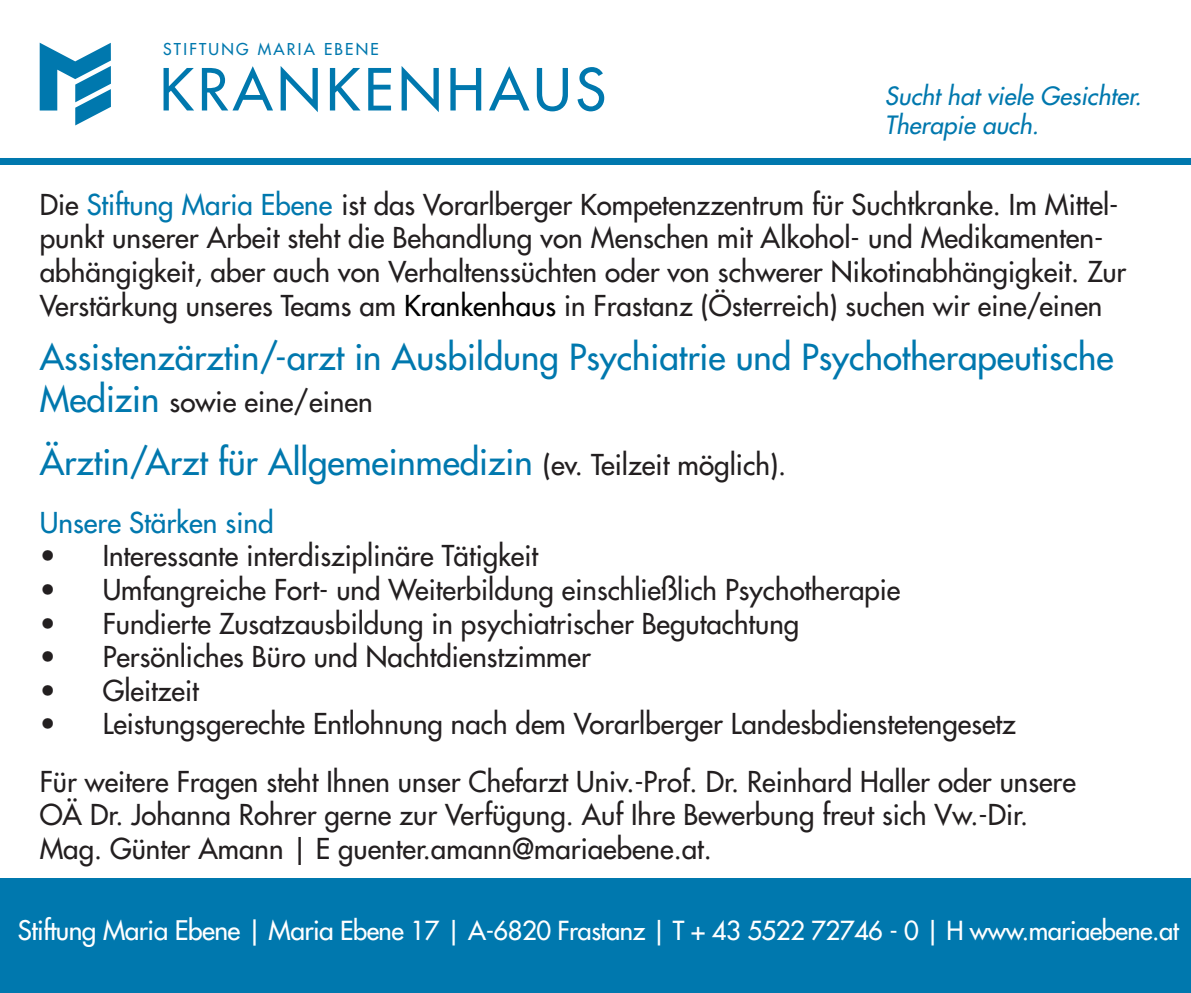
<style>
.page{position:relative;width:1191px;height:993px;background:#fff}
.page>*{position:absolute;margin:0;border:0;box-sizing:border-box;transform-origin:0 0}
.t1{font:56.35px "Futura";letter-spacing:.08em;color:#0078ae}
.t2{font:500 35px "Futura Std";color:#0078ae}
.t3{font:500 28px/33.6px "Futura Std";color:#231f20}
.t4{font:500 28px "Futura Std";color:#0078ae}
.t5{font:500 25.55px "Futura Std";letter-spacing:-.02em;color:#fff}
.t6{font:italic 500 24.5px/29.4px "Futura Std";color:#0078ae}
.t7{font:16.1px "Futura";letter-spacing:.14em;color:#0078ae}
.s1{color:#0078ae}
.s2{color:#000}
.s3{font-size:35px;color:#0078ae}
.s4{font-size:28px;color:#231f20}
.s5{font-size:26.25px}
</style>
<div class="page">
<div style="left:0;top:158px;width:1191px;height:7px;background:#0078ae"></div>
<svg style="left:40px;top:43px;width:71px;height:82px"></svg>
<div style="left:0;top:878px;width:1191px;height:114px;background:#0078ae"></div>
<p class="t7" style="left:163px;top:38px;width:217px">STIFTUNG MARIA EBENE</p>
<p class="t1" style="left:159px;top:53px;width:448px">KRANKENHAUS</p>
<p class="t6" style="left:885px;top:81px;width:258px">Sucht hat viele Gesichter.<br>Therapie auch.</p>
<p class="t3" style="left:40px;top:187px;width:1087px">Die <span class="s1">Stiftung Maria Ebene</span> ist das Vorarlberger Kompetenzzentrum für Suchtkranke. Im Mittel&shy;punkt unserer Arbeit steht die Behandlung von Menschen mit Alkohol- und Medikamenten&shy;abhängigkeit, aber auch von Verhaltenssüchten oder von schwerer Nikotinabhängigkeit. Zur Verstärkung unseres Teams am <span class="s2">Krankenhaus</span> in Frastanz (Österreich) suchen wir eine/einen</p>
<p class="t2" style="left:40px;top:335px;width:1075px">Assistenzärztin/-arzt in Ausbildung Psychiatrie und Psychotherapeutische</p>
<p class="t3" style="left:40px;top:385px;width:334px"><span class="s3">Medizin</span> sowie eine/einen</p>
<p class="t2" style="left:40px;top:440px;width:748px">Ärztin/Arzt für Allgemeinmedizin <span class="s4">(ev. Teilzeit möglich).</span></p>
<p class="t4" style="left:40px;top:504px;width:235px">Unsere Stärken sind</p>
<p class="t3" style="left:40px;top:539px;width:500px">• Interessante interdisziplinäre Tätigkeit</p>
<p class="t3" style="left:40px;top:572px;width:862px">• Umfangreiche Fort- und Weiterbildung einschließlich Psychotherapie</p>
<p class="t3" style="left:40px;top:606px;width:761px">• Fundierte Zusatzausbildung in psychiatrischer Begutachtung</p>
<p class="t3" style="left:40px;top:640px;width:552px">• Persönliches Büro und Nachtdienstzimmer</p>
<p class="t3" style="left:40px;top:673px;width:160px">• Gleitzeit</p>
<p class="t3" style="left:40px;top:707px;width:977px">• Leistungsgerechte Entlohnung nach dem Vorarlberger Landesbdienstetengesetz</p>
<p class="t3" style="left:40px;top:764px;width:1037px">Für weitere Fragen steht Ihnen unser Chefarzt Univ.-Prof. Dr. Reinhard Haller oder unsere<br>OÄ Dr. Johanna Rohrer gerne zur Verfügung. Auf Ihre Bewerbung freut sich Vw.-Dir.<br>Mag. Günter Amann | E guenter.amann@mariaebene.at.</p>
<p class="t5" style="left:18px;top:913px;width:1162px"><span class="s5">Stiftung Maria Ebene | Maria</span> Ebene 17 | A-6820 Frastanz | T + 43 5522 72746 - 0 | H www.mariaebene.at</p>
</div>
